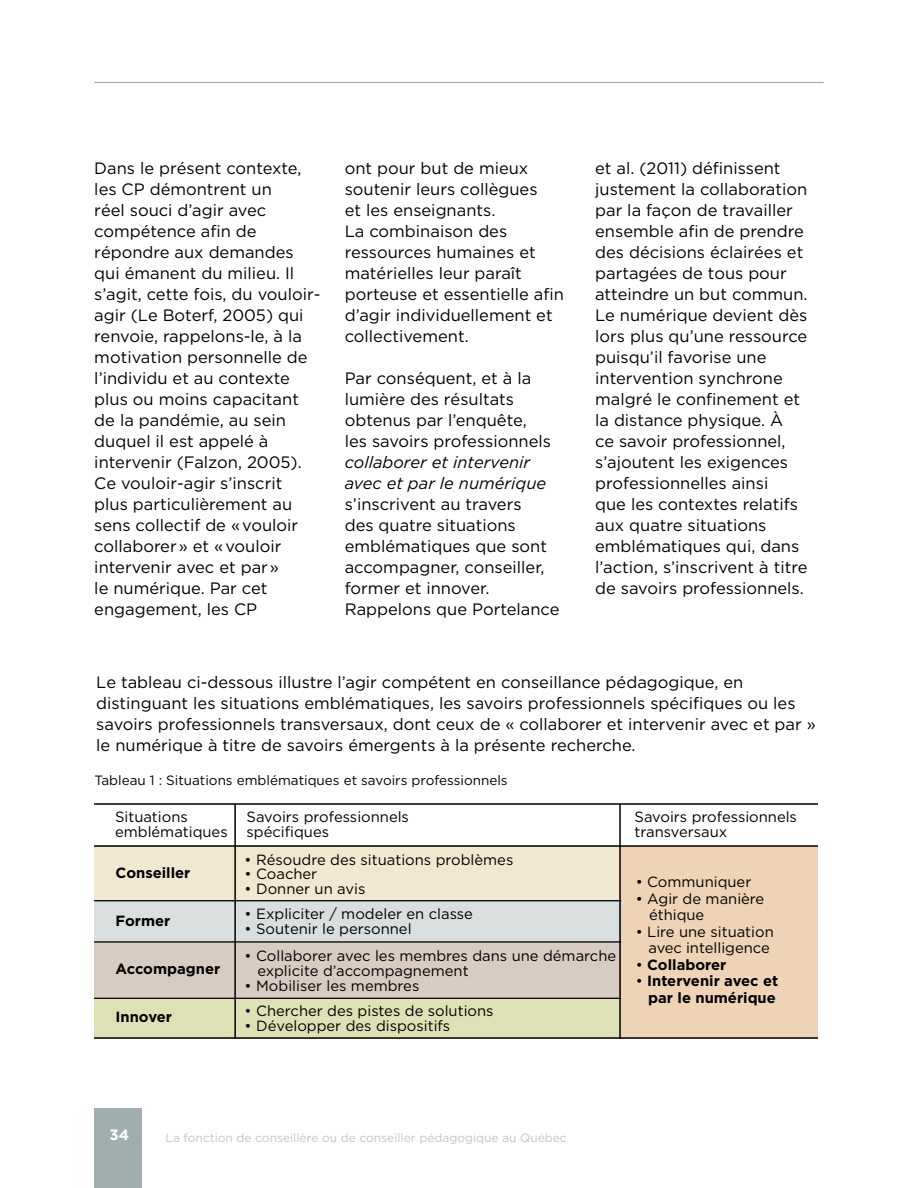
<style>
.page{position:relative;width:918px;height:1188px;background:#fff}
.page>*{position:absolute;margin:0;border:0;box-sizing:border-box;transform-origin:0 0}
.t1{font:16.5px/21px "Gotham";color:#000}
.t2{font:italic 16.5px/21px "Gotham";color:#000}
.t3{font:700 15px "Gotham";color:#fff}
.t4{font:14.85px/14.9px "Gotham";color:#000}
.t5{font:700 14.85px/16.5px "Gotham";color:#000;text-align:right}
.t6{font:13.5px "Gotham";color:#000}
.t7{font:12px "Gotham";color:#bec6c7}
.s1{font-weight:400}
</style>
<div class="page">
<div style="left:94px;top:1108px;width:48px;height:80px;background:#a1aeb0"></div>
<hr style="left:94px;top:82px;width:730px;height:1px;background:#9c9e9f">
<div style="left:94px;top:846px;width:526px;height:55px;background:#f2e7d0"></div>
<div style="left:94px;top:901px;width:526px;height:40px;background:#d9dedf"></div>
<div style="left:620px;top:846px;width:198px;height:193px;background:#eed3b6"></div>
<div style="left:94px;top:941px;width:526px;height:57px;background:#d8ccc2"></div>
<div style="left:94px;top:998px;width:526px;height:41px;background:#e0e0b6"></div>
<hr style="left:94px;top:845px;width:724px;height:2px;background:#000">
<hr style="left:94px;top:803px;width:724px;height:2px;background:#000">
<hr style="left:94px;top:1037px;width:724px;height:2px;background:#000">
<hr style="left:94px;top:900px;width:527px;height:1px;background:#000">
<hr style="left:94px;top:941px;width:527px;height:2px;background:#000">
<hr style="left:94px;top:998px;width:527px;height:1px;background:#000">
<hr style="left:619px;top:804px;width:2px;height:235px;background:#000">
<hr style="left:234px;top:804px;width:2px;height:235px;background:#000">
<p class="t1" style="left:94px;top:157px;width:228px">Dans le présent contexte, les CP démontrent un<br>réel souci d’agir avec compétence afin de répondre aux demandes qui émanent du milieu. Il s’agit, cette fois, du vouloir&shy;agir (Le Boterf, 2005) qui renvoie, rappelons-le, à la motivation personnelle de l’individu et au contexte plus ou moins capacitant de la pandémie, au sein duquel il est appelé à intervenir (Falzon, 2005).<br>Ce vouloir-agir s’inscrit<br>plus particulièrement au sens collectif de «vouloir collaborer» et «vouloir intervenir avec et par»<br>le numérique. Par cet engagement, les CP</p>
<p class="t1" style="left:345px;top:157px;width:221px">ont pour but de mieux soutenir leurs collègues<br>et les enseignants.<br>La combinaison des ressources humaines et matérielles leur paraît porteuse et essentielle afin d’agir individuellement et collectivement.</p>
<p class="t1" style="left:345px;top:367px;width:208px">Par conséquent, et à la lumière des résultats obtenus par l’enquête, les savoirs professionnels</p>
<p class="t2" style="left:345px;top:452px;width:203px">collaborer et intervenir avec et par le numérique</p>
<p class="t1" style="left:345px;top:493px;width:216px">s’inscrivent au travers<br>des quatre situations emblématiques que sont accompagner, conseiller, former et innover.<br>Rappelons que Portelance</p>
<p class="t1" style="left:595px;top:157px;width:214px">et al. (2011) définissent justement la collaboration par la façon de travailler ensemble afin de prendre des décisions éclairées et partagées de tous pour atteindre un but commun.<br>Le numérique devient dès lors plus qu’une ressource puisqu’il favorise une intervention synchrone malgré le confinement et la distance physique. À<br>ce savoir professionnel, s’ajoutent les exigences professionnelles ainsi<br>que les contextes relatifs aux quatre situations emblématiques qui, dans l’action, s’inscrivent à titre de savoirs professionnels.</p>
<p class="t1" style="left:96px;top:672px;width:721px">Le tableau ci-dessous illustre l’agir compétent en conseillance pédagogique, en distinguant les situations emblématiques, les savoirs professionnels spécifiques ou les savoirs professionnels transversaux, dont ceux de « collaborer et intervenir avec et par » le numérique à titre de savoirs émergents à la présente recherche.</p>
<p class="t6" style="left:94px;top:773px;width:415px">Tableau 1 : Situations emblématiques et savoirs professionnels</p>
<p class="t4" style="left:115px;top:809px;width:114px">Situations emblématiques</p>
<p class="t4" style="left:247px;top:809px;width:164px">Savoirs professionnels spécifiques</p>
<p class="t4" style="left:635px;top:809px;width:164px">Savoirs professionnels transversaux</p>
<p class="t5" style="left:116px;top:864px;width:76px">Conseiller</p>
<p class="t5" style="left:116px;top:913px;width:56px">Former</p>
<p class="t5" style="left:116px;top:960px;width:106px">Accompagner</p>
<p class="t5" style="left:116px;top:1008px;width:58px">Innover</p>
<p class="t4" style="left:245px;top:852px;width:270px">• Résoudre des situations problèmes</p>
<p class="t4" style="left:245px;top:867px;width:74px">• Coacher</p>
<p class="t4" style="left:245px;top:881px;width:122px">• Donner un avis</p>
<p class="t4" style="left:636px;top:874px;width:117px">• Communiquer</p>
<p class="t4" style="left:649px;top:890px;width:117px;line-height:16.5px;text-indent:-13px">• Agir de manière éthique</p>
<p class="t4" style="left:636px;top:923px;width:140px;line-height:16.5px;text-align:right">• Lire une situation avec intelligence</p>
<p class="t5" style="left:636px;top:956px;width:92px"><span class="s1">•</span> Collaborer</p>
<p class="t5" style="left:636px;top:972px;width:144px"><span class="s1">•</span> Intervenir avec et par le numérique</p>
<p class="t4" style="left:245px;top:906px;width:230px">• Expliciter / modeler en classe</p>
<p class="t4" style="left:245px;top:921px;width:168px">• Soutenir le personnel</p>
<p class="t4" style="left:257px;top:948px;width:360px;text-indent:-13px">• Collaborer avec les membres dans une démarche explicite d’accompagnement</p>
<p class="t4" style="left:245px;top:978px;width:176px">• Mobiliser les membres</p>
<p class="t4" style="left:245px;top:1003px;width:250px">• Chercher des pistes de solutions</p>
<p class="t4" style="left:245px;top:1018px;width:207px">• Développer des dispositifs</p>
<p class="t3" style="left:110px;top:1126px;width:21px">34</p>
<p class="t7" style="left:166px;top:1131px;width:403px">La fonction de conseillère ou de conseiller pédagogique au Québec</p>
</div>
